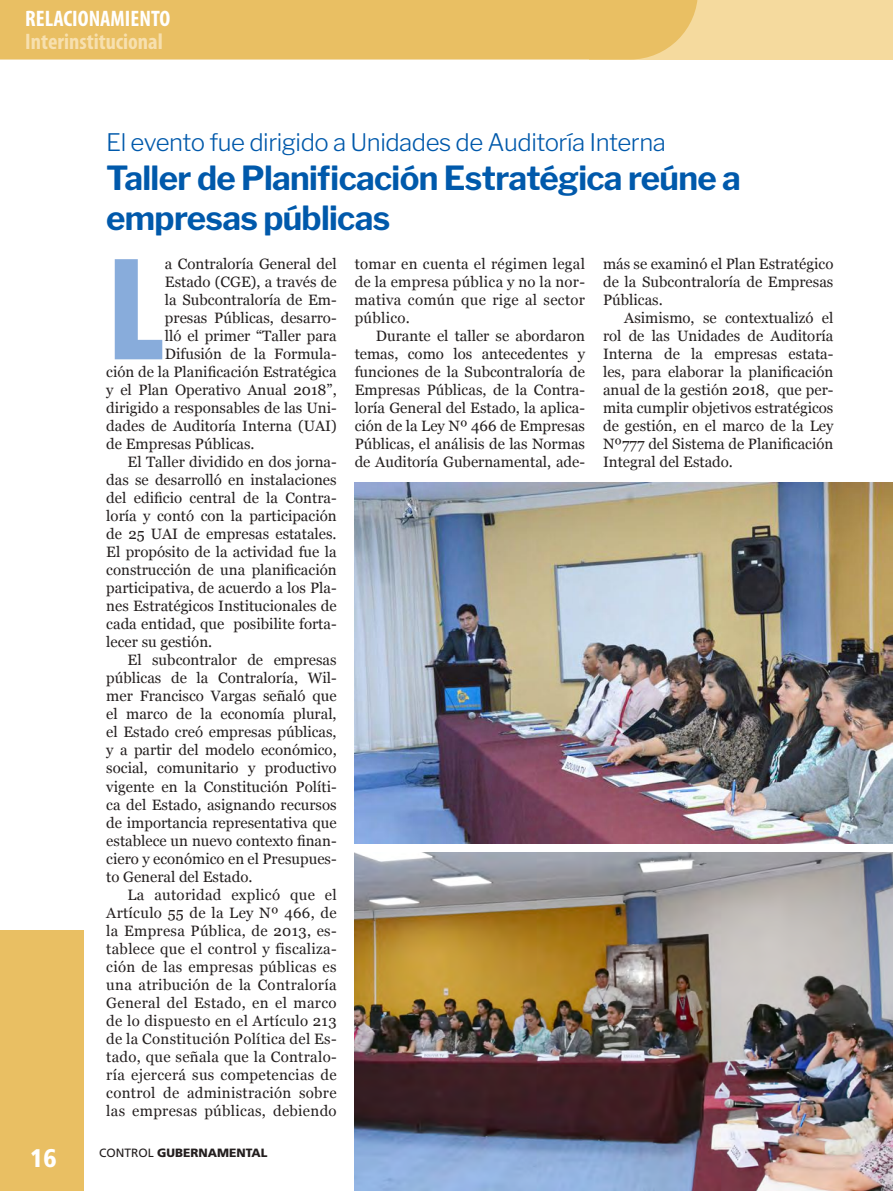
<style>
.page{position:relative;width:893px;height:1191px;background:#fff}
.page>*{position:absolute;margin:0;border:0;box-sizing:border-box;transform-origin:0 0}
.t1{font:900 condensed 148.5px "Myriad Pro";color:#88acdb}
.t2{font:700 33px/39.6px "Libre Franklin";letter-spacing:-.02em;color:#0059ab}
.t3{font:900 condensed 25.5px "Frutiger LT Std";color:#fff}
.t4{font:300 24px "Libre Franklin";letter-spacing:-.02em;color:#0059ab}
.t5{font:700 condensed 22.5px "Myriad Pro";color:#f7e0af}
.t6{font:700 condensed 22.5px "Myriad Pro";color:#fff}
.t7{font:15px/18px "Georgia";color:#241f1f;text-align:justify}
.t8{font:15px "Georgia";letter-spacing:.02em;color:#241f1f}
.t9{font:900 12px "Frutiger LT Std";color:#241f1f}
.s1{font-weight:400}
</style>
<div class="page">
<div style="left:589px;top:0;width:304px;height:60px;background:#f5da9e"></div>
<div style="left:0;top:929px;width:84px;height:262px;background:#e9bf63"></div>
<div style="left:0;top:0;width:698px;height:60px;background:#e9bf63"></div>
<img style="left:354px;top:483px;width:539px;height:360px">
<img style="left:354px;top:853px;width:539px;height:338px">
<h3 class="t6" style="left:25px;top:5px;width:147px">RELACIONAMIENTO</h3>
<h3 class="t5" style="left:25px;top:27px;width:139px">Interinstitucional</h3>
<h3 class="t3" style="left:30px;top:1142px;width:28px">16</h3>
<h3 class="t4" style="left:106px;top:128px;width:561px">El evento fue dirigido a Unidades de Auditoría Interna</h3>
<h2 class="t2" style="left:106px;top:159px;width:636px">Taller de Planificación Estratégica reúne a empresas públicas</h2>
<h1 class="t1" style="left:106px;top:215px;width:60px">L</h1>
<p class="t7" style="left:165px;top:254px;width:173px">a Contraloría General del</p>
<p class="t7" style="left:355px;top:254px;width:232px">tomar en cuenta el régimen legal de la empresa pública y no la nor&shy;mativa común que rige al sector público.</p>
<p class="t7" style="left:355px;top:326px;width:232px;text-indent:21px">Durante el taller se abordaron temas, como los antecedentes y funciones de la Subcontraloría de Empresas Públicas, de la Contra&shy;loría General del Estado, la aplica&shy;ción de la Ley Nº 466 de Empresas Públicas, el análisis de las Normas de Auditoría Gubernamental, ade-</p>
<p class="t7" style="left:603px;top:254px;width:232px">más se examinó el Plan Estratégico de la Subcontraloría de Empresas Públicas.</p>
<p class="t7" style="left:603px;top:308px;width:232px;text-indent:21px">Asimismo, se contextualizó el rol de las Unidades de Auditoría Interna de la empresas estata&shy;les, para elaborar la planificación anual de la gestión 2018, que per&shy;mita cumplir objetivos estratégicos de gestión, en el marco de la Ley Nº777 del Sistema de Planificación Integral del Estado.</p>
<p class="t7" style="left:165px;top:272px;width:173px">Estado (CGE), a través de</p>
<p class="t7" style="left:165px;top:290px;width:173px">la Subcontraloría de Em-</p>
<p class="t7" style="left:165px;top:308px;width:173px">presas Públicas, desarro-</p>
<p class="t7" style="left:165px;top:326px;width:173px">lló el primer “Taller para</p>
<p class="t7" style="left:165px;top:344px;width:173px">Difusión de la Formula-</p>
<p class="t7" style="left:106px;top:362px;width:232px">ción de la Planificación Estratégica</p>
<p class="t7" style="left:106px;top:380px;width:232px">y el Plan Operativo Anual 2018”,</p>
<p class="t7" style="left:106px;top:398px;width:232px">dirigido a responsables de las Uni-</p>
<p class="t7" style="left:106px;top:416px;width:232px">dades de Auditoría Interna (UAI)</p>
<p class="t7" style="left:106px;top:434px;width:150px">de Empresas Públicas.</p>
<p class="t7" style="left:128px;top:452px;width:211px">El Taller dividido en dos jorna-</p>
<p class="t7" style="left:106px;top:470px;width:232px">das se desarrolló en instalaciones</p>
<p class="t7" style="left:106px;top:488px;width:232px">del edificio central de la Contra-</p>
<p class="t7" style="left:106px;top:506px;width:232px">loría y contó con la participación</p>
<p class="t7" style="left:106px;top:524px;width:232px">de 25 UAI de empresas estatales.</p>
<p class="t7" style="left:106px;top:542px;width:232px">El propósito de la actividad fue la</p>
<p class="t7" style="left:106px;top:560px;width:232px">construcción de una planificación</p>
<p class="t7" style="left:106px;top:578px;width:232px">participativa, de acuerdo a los Pla-</p>
<p class="t7" style="left:106px;top:596px;width:232px">nes Estratégicos Institucionales de</p>
<p class="t7" style="left:106px;top:614px;width:232px">cada entidad, que posibilite forta-</p>
<p class="t7" style="left:106px;top:632px;width:108px">lecer su gestión.</p>
<p class="t7" style="left:128px;top:650px;width:211px">El subcontralor de empresas</p>
<p class="t7" style="left:106px;top:668px;width:232px">públicas de la Contraloría, Wil-</p>
<p class="t7" style="left:106px;top:686px;width:232px">mer Francisco Vargas señaló que</p>
<p class="t7" style="left:106px;top:704px;width:232px">el marco de la economía plural,</p>
<p class="t7" style="left:106px;top:722px;width:232px">el Estado creó empresas públicas,</p>
<p class="t7" style="left:106px;top:740px;width:232px">y a partir del modelo económico,</p>
<p class="t7" style="left:106px;top:758px;width:232px">social, comunitario y productivo</p>
<p class="t7" style="left:106px;top:776px;width:232px">vigente en la Constitución Políti-</p>
<p class="t7" style="left:106px;top:794px;width:232px">ca del Estado, asignando recursos</p>
<p class="t7" style="left:106px;top:812px;width:232px">de importancia representativa que</p>
<p class="t7" style="left:106px;top:830px;width:232px">establece un nuevo contexto finan-</p>
<p class="t7" style="left:106px;top:848px;width:232px">ciero y económico en el Presupues-</p>
<p class="t7" style="left:106px;top:866px;width:148px">to General del Estado.</p>
<p class="t8" style="left:128px;top:883px;width:211px">La autoridad explicó que el</p>
<p class="t8" style="left:106px;top:901px;width:232px">Artículo 55 de la Ley Nº 466, de</p>
<p class="t8" style="left:106px;top:919px;width:232px">la Empresa Pública, de 2013, es-</p>
<p class="t8" style="left:106px;top:937px;width:232px">tablece que el control y fiscaliza-</p>
<p class="t8" style="left:106px;top:955px;width:232px">ción de las empresas públicas es</p>
<p class="t8" style="left:106px;top:973px;width:232px">una atribución de la Contraloría</p>
<p class="t8" style="left:106px;top:991px;width:232px">General del Estado, en el marco</p>
<p class="t8" style="left:106px;top:1009px;width:232px">de lo dispuesto en el Artículo 213</p>
<p class="t8" style="left:106px;top:1027px;width:232px">de la Constitución Política del Es-</p>
<p class="t8" style="left:106px;top:1045px;width:232px">tado, que señala que la Contralo-</p>
<p class="t8" style="left:106px;top:1063px;width:232px">ría ejercerá sus competencias de</p>
<p class="t8" style="left:106px;top:1081px;width:232px">control de administración sobre</p>
<p class="t8" style="left:106px;top:1099px;width:232px">las empresas públicas, debiendo</p>
<p class="t9" style="left:99px;top:1145px;width:170px"><span class="s1">CONTROL</span> GUBERNAMENTAL</p>
</div>
